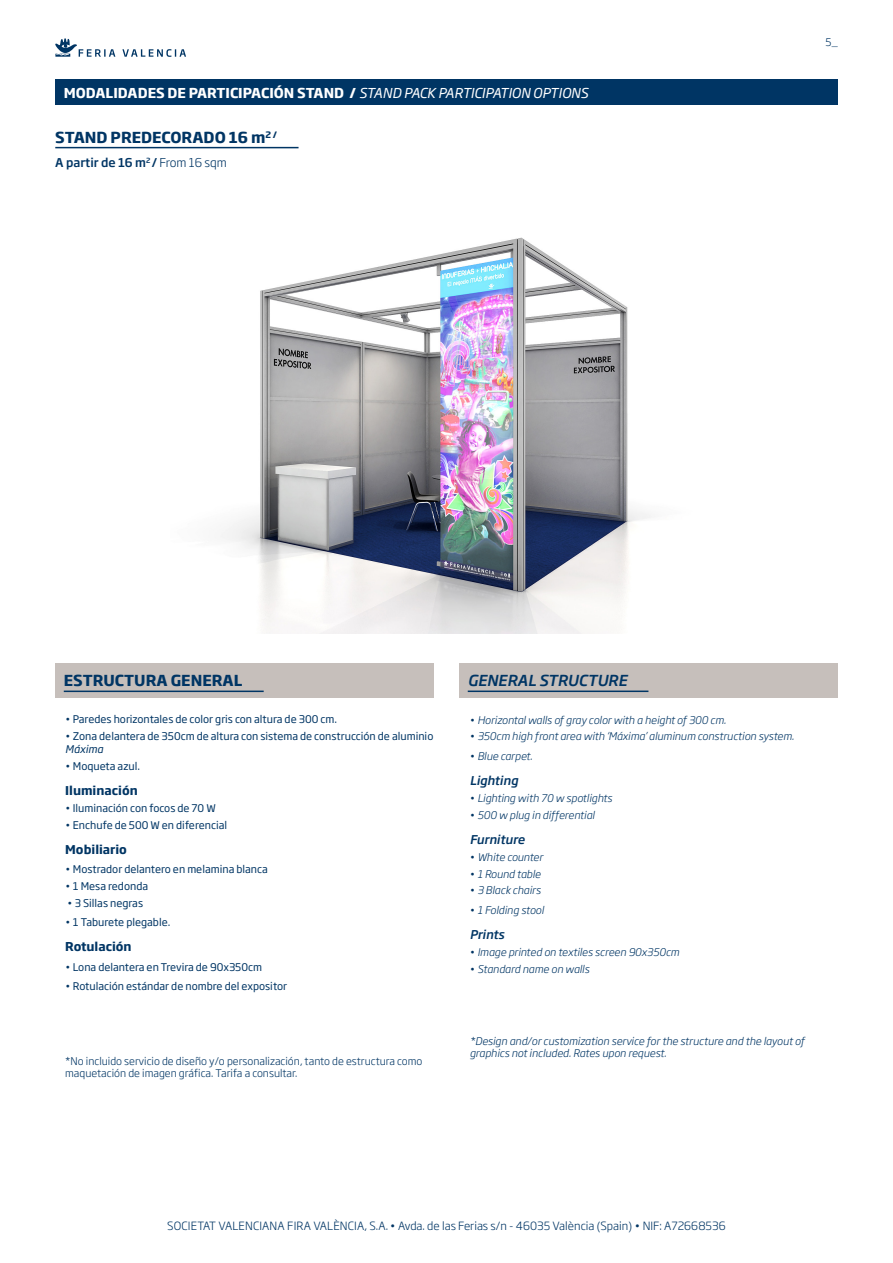
<style>
.page{position:relative;width:893px;height:1263px;background:#fff}
.page>*{position:absolute;margin:0;border:0;box-sizing:border-box;transform-origin:0 0}
.MODELOS_STAND{font:700 15px "Soho Gothic Pro";color:#003564}
.MODELOS_STAND_INGLÉS{font:italic 500 15px "Soho Gothic Pro";color:#003564}
.BARRAS_SECCIONES{font:700 13.5px "Soho Gothic Pro";color:#fff}
.DESCRICIÓN_STANDS{font:700 12px "Soho Gothic Pro";color:#003564}
.TEXTO_TABLAS{font:500 12px "Soho Gothic Pro";color:#003564}
.DESCRICIÓN_STANDS_INGLÉS{font:italic 500 12px "Soho Gothic Pro";color:#003564}
.t1{font:300 11.25px "Soho Gothic Pro";color:#003564}
.DESCRICIÓN_STANDS_INGLÉS-2{font:italic 300 10.5px/12.6px "Soho Gothic Pro";color:#003564}
.DESCRICIÓN_STANDS-2{font:10.5px/12.6px "Soho Gothic Pro";color:#003564}
.DESCRICIÓN_STANDS-3{font:300 10.5px/12.6px "Soho Gothic Pro";color:#003564}
.s1{font-weight:400;font-style:italic}
.s2{font-weight:300}
.s3{font-style:italic}
.s4{font-style:normal}
</style>
<div class="page">
<div style="left:55px;top:80px;width:783px;height:25px;background:#003564"></div>
<hr style="left:55px;top:147px;width:244px;height:1px;background:#003564">
<img style="left:220px;top:237px;width:432px;height:397px">
<div style="left:55px;top:663px;width:379px;height:34px;background:#c6bfbb"></div>
<hr style="left:64px;top:690px;width:200px;height:2px;background:#003564">
<div style="left:459px;top:663px;width:379px;height:34px;background:#c6bfbb"></div>
<hr style="left:468px;top:690px;width:180px;height:2px;background:#003564">
<svg style="left:122px;top:49px;width:64px;height:8px"></svg>
<svg style="left:55px;top:38px;width:60px;height:19px"></svg>
<p class="BARRAS_SECCIONES" style="left:64px;top:82px;width:526px">MODALIDADES DE PARTICIPACIÓN STAND / <span class="s1">STAND PACK PARTICIPATION OPTIONS</span></p>
<p class="MODELOS_STAND" style="left:55px;top:125px;width:223px">STAND PREDECORADO 16 m<sup>2</sup> <sup>/</sup></p>
<p class="TEXTO_TABLAS" style="left:55px;top:153px;width:173px">A partir de 16 m<sup>2</sup> / <span class="s2">From 16 sqm</span></p>
<p class="DESCRICIÓN_STANDS-3" style="left:825px;top:36px;width:14px">5_</p>
<p class="MODELOS_STAND" style="left:64px;top:669px;width:180px">ESTRUCTURA GENERAL</p>
<p class="MODELOS_STAND_INGLÉS" style="left:468px;top:669px;width:161px">GENERAL STRUCTURE</p>
<p class="DESCRICIÓN_STANDS-2" style="left:65px;top:713px;width:273px"><span class="s2">•</span> Paredes horizontales de color gris con altura de 300 cm.</p>
<p class="DESCRICIÓN_STANDS-2" style="left:65px;top:730px;width:370px"><span class="s2">•</span> Zona delantera de 350cm de altura con sistema de construcción de aluminio<br><span class="s3">Máxima</span></p>
<p class="DESCRICIÓN_STANDS-2" style="left:65px;top:759px;width:76px"><span class="s2">•</span> Moqueta azul.</p>
<p class="DESCRICIÓN_STANDS" style="left:65px;top:781px;width:74px">Iluminación</p>
<p class="DESCRICIÓN_STANDS-2" style="left:65px;top:801px;width:152px"><span class="s2">•</span> Iluminación con focos de 70 W</p>
<p class="DESCRICIÓN_STANDS-2" style="left:65px;top:818px;width:164px"><span class="s2">•</span> Enchufe de 500 W en diferencial</p>
<p class="DESCRICIÓN_STANDS" style="left:65px;top:840px;width:63px">Mobiliario</p>
<p class="DESCRICIÓN_STANDS-2" style="left:65px;top:862px;width:204px"><span class="s2">•</span> Mostrador delantero en melamina blanca</p>
<p class="DESCRICIÓN_STANDS-2" style="left:65px;top:879px;width:84px"><span class="s2">•</span> 1 Mesa redonda</p>
<p class="DESCRICIÓN_STANDS-2" style="left:67px;top:896px;width:77px"><span class="s2">•</span> 3 Sillas negras</p>
<p class="DESCRICIÓN_STANDS-2" style="left:65px;top:915px;width:107px"><span class="s2">•</span> 1 Taburete plegable.</p>
<p class="DESCRICIÓN_STANDS" style="left:65px;top:937px;width:68px">Rotulación</p>
<p class="DESCRICIÓN_STANDS-2" style="left:65px;top:960px;width:198px"><span class="s2">•</span> Lona delantera en Trevira de 90x350cm</p>
<p class="DESCRICIÓN_STANDS-2" style="left:65px;top:979px;width:223px"><span class="s2">•</span> Rotulación estándar de nombre del expositor</p>
<p class="DESCRICIÓN_STANDS_INGLÉS-2" style="left:470px;top:713px;width:258px"><span class="s4">•</span> Horizontal walls of gray color with a height of 300 cm.</p>
<p class="DESCRICIÓN_STANDS_INGLÉS-2" style="left:470px;top:729px;width:326px"><span class="s4">•</span> 350cm high front area with ‘Máxima’ aluminum construction system.</p>
<p class="DESCRICIÓN_STANDS_INGLÉS-2" style="left:470px;top:749px;width:64px"><span class="s4">•</span> Blue carpet.</p>
<p class="DESCRICIÓN_STANDS_INGLÉS" style="left:470px;top:771px;width:50px">Lighting</p>
<p class="DESCRICIÓN_STANDS_INGLÉS-2" style="left:470px;top:791px;width:144px"><span class="s4">•</span> Lighting with 70 w spotlights</p>
<p class="DESCRICIÓN_STANDS_INGLÉS-2" style="left:470px;top:808px;width:127px"><span class="s4">•</span> 500 w plug in differential</p>
<p class="DESCRICIÓN_STANDS_INGLÉS" style="left:470px;top:830px;width:57px">Furniture</p>
<p class="DESCRICIÓN_STANDS_INGLÉS-2" style="left:470px;top:850px;width:75px"><span class="s4">•</span> White counter</p>
<p class="DESCRICIÓN_STANDS_INGLÉS-2" style="left:470px;top:867px;width:73px"><span class="s4">•</span> 1 Round table</p>
<p class="DESCRICIÓN_STANDS_INGLÉS-2" style="left:470px;top:883px;width:73px"><span class="s4">•</span> 3 Black chairs</p>
<p class="DESCRICIÓN_STANDS_INGLÉS-2" style="left:470px;top:903px;width:76px"><span class="s4">•</span> 1 Folding stool</p>
<p class="DESCRICIÓN_STANDS_INGLÉS" style="left:470px;top:925px;width:36px">Prints</p>
<p class="DESCRICIÓN_STANDS_INGLÉS-2" style="left:470px;top:945px;width:211px"><span class="s4">•</span> Image printed on textiles screen 90x350cm</p>
<p class="DESCRICIÓN_STANDS_INGLÉS-2" style="left:470px;top:962px;width:121px"><span class="s4">•</span> Standard name on walls</p>
<p class="DESCRICIÓN_STANDS-3" style="left:65px;top:1054px;width:359px">*No incluido servicio de diseño y/o personalización, tanto de estructura como maquetación de imagen gráfica. Tarifa a consultar.</p>
<p class="DESCRICIÓN_STANDS_INGLÉS-2" style="left:470px;top:1034px;width:336px">*Design and/or customization service for the structure and the layout of graphics not included. Rates upon request.</p>
<p class="t1" style="left:167px;top:1217px;width:560px">SOCIETAT VALENCIANA FIRA VALÈNCIA, S.A. • Avda. de las Ferias s/n - 46035 València (Spain) • NIF: A72668536</p>
</div>
